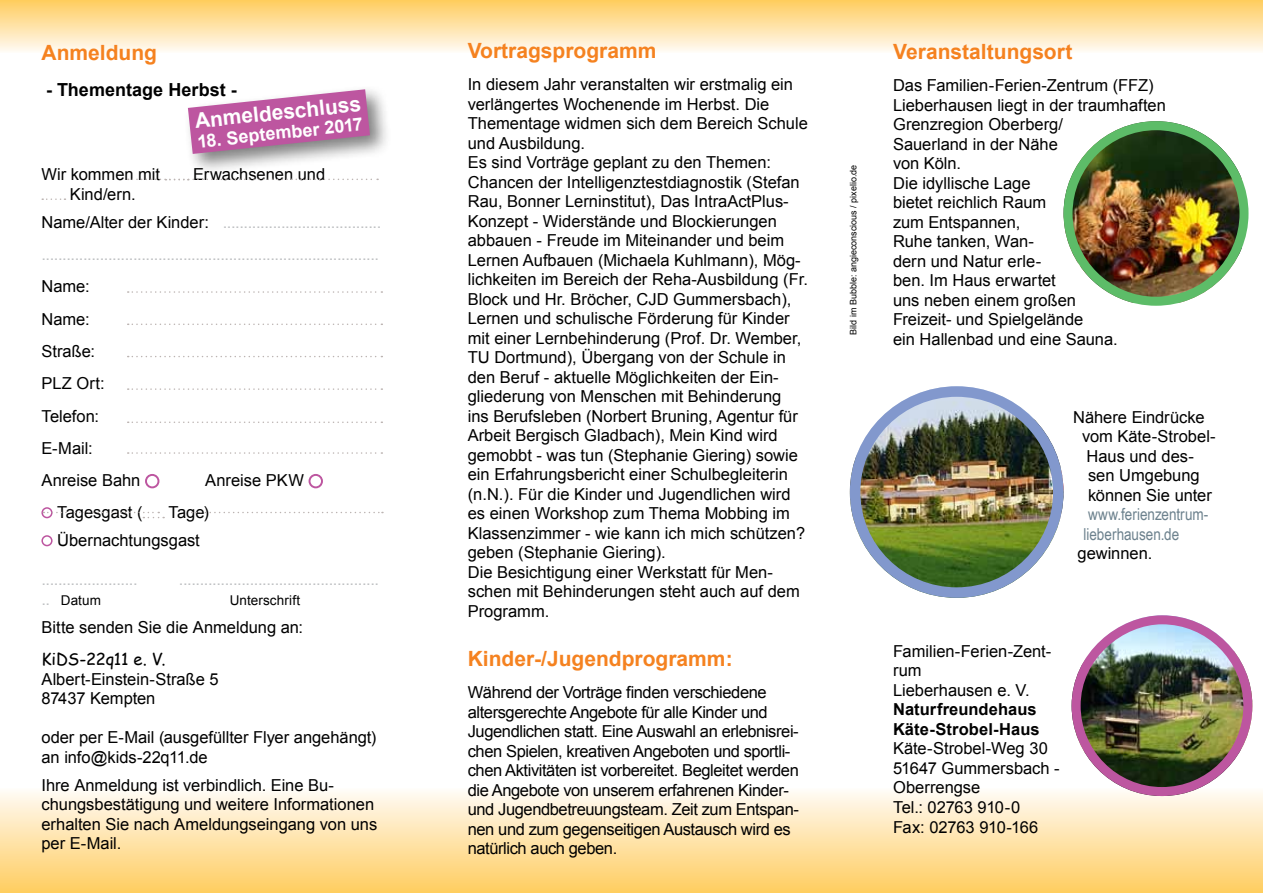
<style>
.page{position:relative;width:1263px;height:893px;background:#fff}
.page>*{position:absolute;margin:0;border:0;box-sizing:border-box;transform-origin:0 0}
.t1{font:700 21px "Arial";color:#f58220}
.t2{font:700 21px "Arial";color:#fff}
.t3{font:700 18px "Arial";letter-spacing:.005em;color:#000}
.t4{font:700 18px "Arial";color:#fff}
.t5{font:16.5px/19.5px "Arial";color:#000}
.t6{font:16.5px/19.5px "Arial";letter-spacing:-.025em;color:#000}
.t7{font:16.5px/28px "Arial";color:#bec0c2}
.t8{font:16.5px/19.5px "Arial Narrow";color:#6c818d}
.t9{font:700 16.5px/19.5px "Arial";letter-spacing:.005em;color:#000}
.t10{font:16.5px "Comic Sans MS";letter-spacing:-.015em;color:#000}
.t11{font:13.5px "Arial";letter-spacing:.005em;color:#000}
.t12{font:9px "Arial";color:#000}
.s1{color:#000}
.s2{font-size:16.5px;color:#bec0c2}
</style>
<div class="page">
<div style="left:0;top:0;width:1263px;height:53px;background:linear-gradient(to bottom,#ffcc5e,#fffbf6)"></div>
<div style="left:0;top:787px;width:1263px;height:106px;background:linear-gradient(to bottom,#fffcf9,#ffcd60)"></div>
<svg style="left:42px;top:198px;width:23px;height:2px"></svg>
<svg style="left:128px;top:291px;width:254px;height:2px"></svg>
<svg style="left:128px;top:324px;width:254px;height:1px"></svg>
<svg style="left:128px;top:356px;width:254px;height:1px"></svg>
<svg style="left:128px;top:388px;width:254px;height:2px"></svg>
<svg style="left:128px;top:421px;width:254px;height:2px"></svg>
<svg style="left:128px;top:452px;width:254px;height:2px"></svg>
<div style="left:145px;top:474px;width:14px;height:14px;border:2px solid #bd56a0;border-radius:50%"></div>
<div style="left:309px;top:474px;width:14px;height:14px;border:2px solid #bd56a0;border-radius:50%"></div>
<div style="left:41px;top:507px;width:12px;height:11px;border:2px solid #bd56a0;border-radius:50%"></div>
<div style="left:41px;top:535px;width:12px;height:11px;border:2px solid #bd56a0;border-radius:50%"></div>
<img style="left:850px;top:386px;width:213px;height:212px">
<div style="left:850px;top:386px;width:213px;height:212px;border:10px solid #8298cd;border-radius:50%"></div>
<img style="left:1071px;top:615px;width:181px;height:181px;border-radius:90px">
<div style="left:1071px;top:615px;width:181px;height:181px;border:9px solid #bd56a0;border-radius:50%"></div>
<svg style="left:43px;top:512px;width:121px;height:6px"></svg>
<svg style="left:192px;top:512px;width:191px;height:1px"></svg>
<img style="left:1073px;top:121px;width:169px;height:182px">
<div style="left:1063px;top:121px;width:185px;height:185px;border:9px solid #5dbc68;border-radius:50%"></div>
<svg style="left:128px;top:179px;width:250px;height:1px"></svg>
<div style="left:183px;top:84px;width:209px;height:92px;background:#000;opacity:.5"></div>
<svg style="left:188px;top:89px;width:182px;height:65px;background:#c47cb0"></svg>
<p class="t1" style="left:41px;top:39px;width:117px">Anmeldung</p>
<p class="t3" style="left:46px;top:78px;width:192px">- Thementage Herbst -</p>
<p class="t2" style="left:193px;top:107px;width:168px;rotate:-6deg">Anmeldeschluss</p>
<p class="t4" style="left:196px;top:129px;width:168px;rotate:-6deg">18. September 2017</p>
<p class="t5" style="left:41px;top:165px;width:120px">Wir kommen mit</p>
<p class="t5" style="left:193px;top:165px;width:134px">Erwachsenen und</p>
<p class="t7" style="left:41px;top:180px;width:341px;text-indent:28px"><span class="s1">Kind/ern.<br>Name/Alter der Kinder:</span> ......................................</p>
<p class="t7" style="left:41px;top:241px;width:339px">.................................................................................</p>
<p class="t5" style="left:41px;top:271px;width:100px;line-height:32.2px">Name:<br>Name:<br>Straße:<br>PLZ Ort:<br>Telefon:<br>E-Mail:<br>Anreise Bahn</p>
<p class="t5" style="left:205px;top:471px;width:100px">Anreise PKW</p>
<p class="t5" style="left:57px;top:499px;width:153px;line-height:28px;text-indent:111px">Tage)<br>Übernachtungsgast</p>
<p class="t7" style="left:41px;top:566px;width:98px">.......................</p>
<p class="t7" style="left:179px;top:566px;width:202px">................................................</p>
<p class="t11" style="left:41px;top:591px;width:61px"><span class="s2">..</span> Datum</p>
<p class="t11" style="left:230px;top:591px;width:72px">Unterschrift</p>
<p class="t5" style="left:41px;top:617px;width:263px">Bitte senden Sie die Anmeldung an:</p>
<p class="t10" style="left:41px;top:647px;width:126px">KiDS-22q11 e. V.</p>
<p class="t5" style="left:41px;top:669px;width:179px">Albert-Einstein-Straße 5<br>87437 Kempten</p>
<p class="t5" style="left:41px;top:728px;width:336px">oder per E-Mail (ausgefüllter Flyer angehängt) an info@kids-22q11.de</p>
<p class="t5" style="left:41px;top:775px;width:337px">Ihre Anmeldung ist verbindlich. Eine Bu&shy;chungsbestätigung und weitere Informationen erhalten Sie nach Ameldungseingang von uns per E-Mail.</p>
<p class="t5" style="left:57px;top:503px;width:87px">Tagesgast (</p>
<p class="t1" style="left:468px;top:36px;width:190px">Vortragsprogramm</p>
<p class="t5" style="left:468px;top:75px;width:342px">In diesem Jahr veranstalten wir erstmalig ein verlängertes Wochenende im Herbst. Die Thementage widmen sich dem Bereich Schule und Ausbildung.<br>Es sind Vorträge geplant zu den Themen:<br>Chancen der Intelligenztestdiagnostik (Stefan Rau, Bonner Lerninstitut), Das IntraActPlus-Konzept - Widerstände und Blockierungen abbauen - Freude im Miteinander und beim Lernen Aufbauen (Michaela Kuhlmann), Mög&shy;lichkeiten im Bereich der Reha-Ausbildung (Fr.<br>Block und Hr. Bröcher, CJD Gummersbach), Lernen und schulische Förderung für Kinder mit einer Lernbehinderung (Prof. Dr. Wember, TU Dortmund), Übergang von der Schule in den Beruf - aktuelle Möglichkeiten der Ein&shy;gliederung von Menschen mit Behinderung<br>ins Berufsleben (Norbert Bruning, Agentur für Arbeit Bergisch Gladbach), Mein Kind wird gemobbt - was tun (Stephanie Giering) sowie ein Erfahrungsbericht einer Schulbegleiterin (n.N.). Für die Kinder und Jugendlichen wird es einen Workshop zum Thema Mobbing im Klassenzimmer - wie kann ich mich schützen? geben (Stephanie Giering).<br>Die Besichtigung einer Werkstatt für Men&shy;schen mit Behinderungen steht auch auf dem Programm.</p>
<p class="t1" style="left:468px;top:644px;width:266px">Kinder-/Jugendprogramm:</p>
<p class="t6" style="left:468px;top:683px;width:333px">Während der Vorträge finden verschiedene altersgerechte Angebote für alle Kinder und Jugendlichen statt. Eine Auswahl an erlebnisrei&shy;chen Spielen, kreativen Angeboten und sportli&shy;chen Aktivitäten ist vorbereitet. Begleitet werden die Angebote von unserem erfahrenen Kinder&shy;und Jugendbetreuungsteam. Zeit zum Entspan&shy;nen und zum gegenseitigen Austausch wird es natürlich auch geben.</p>
<p class="t12" style="left:847px;top:335px;width:172px;rotate:-90deg">Bild im Bubble: angieconscious / pixelio.de</p>
<p class="t1" style="left:893px;top:38px;width:181px">Veranstaltungsort</p>
<p class="t5" style="left:893px;top:76px;width:274px">Das Familien-Ferien-Zentrum (FFZ)<br>Lieberhausen liegt in der traumhaften<br>Grenzregion Oberberg/<br>Sauerland in der Nähe<br>von Köln.<br>Die idyllische Lage<br>bietet reichlich Raum<br>zum Entspannen,<br>Ruhe tanken, Wan-<br>dern und Natur erle-<br>ben. Im Haus erwartet<br>uns neben einem großen<br>Freizeit- und Spielgelände<br>ein Hallenbad und eine Sauna.</p>
<p class="t5" style="left:1073px;top:408px;width:133px">Nähere Eindrücke</p>
<p class="t5" style="left:1082px;top:427px;width:135px">vom Käte-Strobel-</p>
<p class="t5" style="left:1086px;top:447px;width:109px">Haus und des-</p>
<p class="t5" style="left:1088px;top:466px;width:113px">sen Umgebung</p>
<p class="t5" style="left:1088px;top:486px;width:125px">können Sie unter</p>
<p class="t8" style="left:1083px;top:504px;width:126px">www.ferienzentrum&shy;lieberhausen.de</p>
<p class="t5" style="left:1077px;top:544px;width:76px">gewinnen.</p>
<p class="t5" style="left:893px;top:642px;width:160px">Familien-Ferien-Zent&shy;rum<br>Lieberhausen e. V.</p>
<p class="t9" style="left:893px;top:700px;width:148px">Naturfreundehaus<br>Käte-Strobel-Haus</p>
<p class="t5" style="left:893px;top:739px;width:168px">Käte-Strobel-Weg 30<br>51647 Gummersbach -<br>Oberrengse<br>Tel.: 02763 910-0<br>Fax: 02763 910-166</p>
</div>
